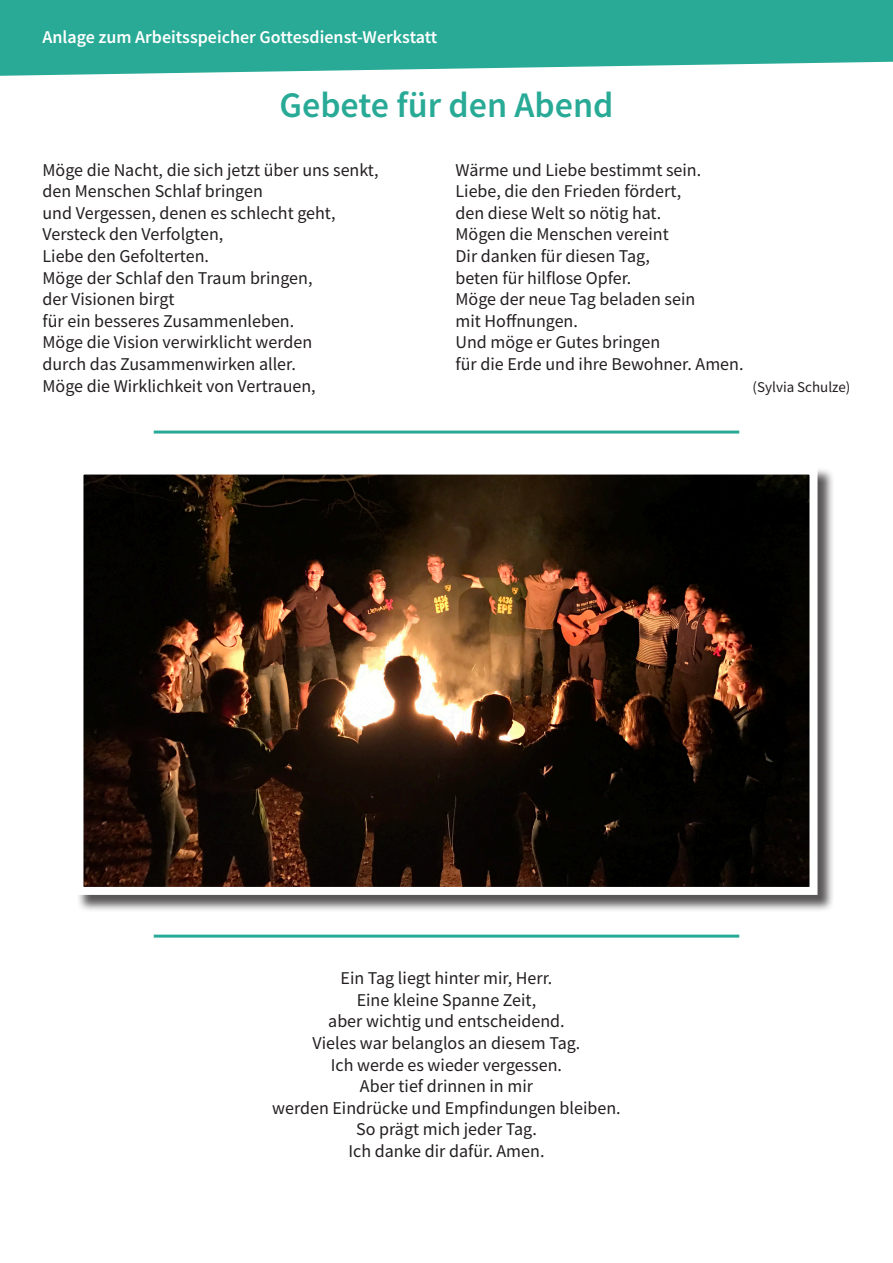
<style>
.page{position:relative;width:893px;height:1263px;background:#fff}
.page>*{position:absolute;margin:0;border:0;box-sizing:border-box;transform-origin:0 0}
.einfache_Überschrift{font:600 36px "Source Sans Pro";color:#28aa96}
.t1{font:18px "Source Sans Pro";color:#231f20}
.t2{font:600 18px "Source Sans Pro";color:#fff}
.t3{font:15px "Source Sans Pro";color:#231f20}
</style>
<div class="page">
<svg style="left:0;top:0;width:893px;height:76px;background:#3cb29f"></svg>
<div style="left:76px;top:467px;width:758px;height:445px;background:#231f20;opacity:.75"></div>
<img style="left:84px;top:476px;width:724px;height:410px">
<div style="left:75px;top:467px;width:742px;height:428px;border:8px solid #fff"></div>
<hr style="left:154px;top:935px;width:585px;height:3px;background:#28aa96">
<hr style="left:154px;top:431px;width:585px;height:3px;background:#28aa96">
<p class="t2" style="left:43px;top:25px;width:396px">Anlage zum Arbeitsspeicher Gottesdienst-Werkstatt</p>
<p class="einfache_Überschrift" style="left:279px;top:81px;width:335px">Gebete für den Abend</p>
<p class="t1" style="left:43px;top:158px;width:338px">Möge die Nacht, die sich jetzt über uns senkt,</p>
<p class="t1" style="left:43px;top:180px;width:222px">den Menschen Schlaf bringen</p>
<p class="t1" style="left:43px;top:201px;width:295px">und Vergessen, denen es schlecht geht,</p>
<p class="t1" style="left:43px;top:223px;width:182px">Versteck den Verfolgten,</p>
<p class="t1" style="left:43px;top:244px;width:168px">Liebe den Gefolterten.</p>
<p class="t1" style="left:43px;top:266px;width:272px">Möge der Schlaf den Traum bringen,</p>
<p class="t1" style="left:43px;top:288px;width:134px">der Visionen birgt</p>
<p class="t1" style="left:43px;top:309px;width:253px">für ein besseres Zusammenleben.</p>
<p class="t1" style="left:43px;top:331px;width:271px">Möge die Vision verwirklicht werden</p>
<p class="t1" style="left:43px;top:352px;width:255px">durch das Zusammenwirken aller.</p>
<p class="t1" style="left:43px;top:374px;width:275px">Möge die Wirklichkeit von Vertrauen,</p>
<p class="t1" style="left:455px;top:158px;width:247px">Wärme und Liebe bestimmt sein.</p>
<p class="t1" style="left:455px;top:180px;width:227px">Liebe, die den Frieden fördert,</p>
<p class="t1" style="left:455px;top:201px;width:207px">den diese Welt so nötig hat.</p>
<p class="t1" style="left:455px;top:223px;width:215px">Mögen die Menschen vereint</p>
<p class="t1" style="left:455px;top:244px;width:196px">Dir danken für diesen Tag,</p>
<p class="t1" style="left:455px;top:266px;width:177px">beten für hilflose Opfer.</p>
<p class="t1" style="left:455px;top:288px;width:241px">Möge der neue Tag beladen sein</p>
<p class="t1" style="left:455px;top:309px;width:124px">mit Hoffnungen.</p>
<p class="t1" style="left:455px;top:331px;width:206px">Und möge er Gutes bringen</p>
<p class="t1" style="left:455px;top:352px;width:289px">für die Erde und ihre Bewohner. Amen.</p>
<p class="t3" style="left:753px;top:377px;width:99px">(Sylvia Schulze)</p>
<p class="t1" style="left:341px;top:967px;width:213px">Ein Tag liegt hinter mir, Herr.</p>
<p class="t1" style="left:357px;top:988px;width:181px">Eine kleine Spanne Zeit,</p>
<p class="t1" style="left:328px;top:1010px;width:238px">aber wichtig und entscheidend.</p>
<p class="t1" style="left:313px;top:1031px;width:269px">Vieles war belanglos an diesem Tag.</p>
<p class="t1" style="left:331px;top:1053px;width:233px">Ich werde es wieder vergessen.</p>
<p class="t1" style="left:360px;top:1075px;width:175px">Aber tief drinnen in mir</p>
<p class="t1" style="left:272px;top:1096px;width:350px">werden Eindrücke und Empfindungen bleiben.</p>
<p class="t1" style="left:356px;top:1118px;width:182px">So prägt mich jeder Tag.</p>
<p class="t1" style="left:348px;top:1139px;width:198px">Ich danke dir dafür. Amen.</p>
</div>
